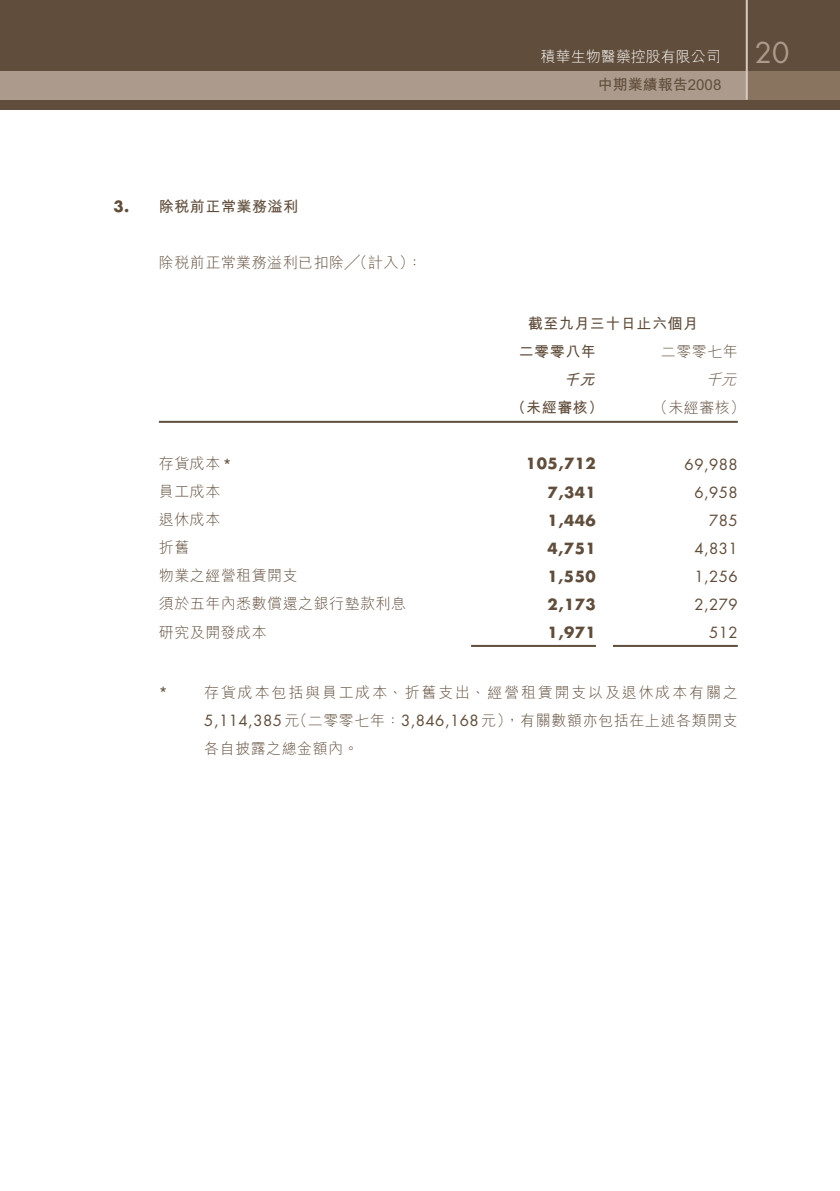
<style>
.page{position:relative;width:840px;height:1191px;background:#fff}
.page>*{position:absolute;margin:0;border:0;box-sizing:border-box;transform-origin:0 0}
.t1{font:15px/28px "M Hei HK Light E Ten B5 H";letter-spacing:.03em;color:#604d3b;text-align:justify}
.t2{font:700 15px "Futura";letter-spacing:.035em;color:#604d3b}
.t3{font:15px/28px "M Hei HK Bold E Ten B5 H";letter-spacing:.035em;color:#604d3b}
.t4{font:15px "Futura";letter-spacing:.03em;color:#604d3b}
.t5{font:15px "M Hei HK Light E Ten B5 H";color:#fff}
.t6{font:15px "M Hei HK Bold E Ten B5 H";color:#604d3b}
.t7{font:italic 15px "M Hei HK Bold E Ten B5 H";color:#604d3b}
.t8{font:italic 15px "M Hei HK Light E Ten B5 H";color:#604d3b}
.s1{font-family:"Futura";font-weight:700}
.s2{font-family:"Futura";font-size:28px;color:#ac9b8c}
.s3{font-family:"Futura"}
</style>
<div class="page">
<div style="left:0;top:0;width:839px;height:109px;background:#604d3b"></div>
<div style="left:0;top:72px;width:839px;height:28px;background:#ac9b8c"></div>
<div style="left:746px;top:72px;width:93px;height:28px;background:#88745f"></div>
<hr style="left:745px;top:0;width:2px;height:100px;background:#d5cbc3">
<hr style="left:159px;top:421px;width:578px;height:2px;background:#604d3b">
<hr style="left:471px;top:645px;width:124px;height:2px;background:#604d3b">
<hr style="left:612px;top:645px;width:125px;height:2px;background:#604d3b">
<p class="t3" style="left:113px;top:194px;width:186px"><span class="s1">3.</span> 除稅前正常業務溢利</p>
<p class="t1" style="left:159px;top:250px;width:264px">除稅前正常業務溢利已扣除╱（計入）：</p>
<p class="t5" style="left:540px;top:51px;width:250px">積華生物醫藥控股有限公司 <span class="s2">20</span></p>
<p class="t6" style="left:597px;top:79px;width:125px">中期業績報告2008</p>
<p class="t3" style="left:518px;top:312px;width:181px;text-indent:9px">截至九月三十日止六個月二零零八年</p>
<p class="t1" style="left:660px;top:340px;width:78px">二零零七年</p>
<p class="t7" style="left:563px;top:374px;width:36px">千元</p>
<p class="t8" style="left:705px;top:374px;width:36px">千元</p>
<p class="t3" style="left:510px;top:396px;width:94px">（未經審核）</p>
<p class="t1" style="left:652px;top:396px;width:94px">（未經審核）</p>
<p class="t1" style="left:159px;top:452px;width:74px">存貨成本<span class="s3">*</span></p>
<p class="t2" style="left:525px;top:457px;width:72px">105,712</p>
<p class="t4" style="left:684px;top:457px;width:55px">69,988</p>
<p class="t1" style="left:159px;top:480px;width:63px">員工成本</p>
<p class="t2" style="left:547px;top:485px;width:50px">7,341</p>
<p class="t4" style="left:694px;top:485px;width:45px">6,958</p>
<p class="t1" style="left:159px;top:508px;width:63px">退休成本</p>
<p class="t2" style="left:547px;top:513px;width:50px">1,446</p>
<p class="t4" style="left:708px;top:513px;width:30px">785</p>
<p class="t1" style="left:159px;top:536px;width:32px">折舊</p>
<p class="t2" style="left:547px;top:541px;width:50px">4,751</p>
<p class="t4" style="left:694px;top:541px;width:45px">4,831</p>
<p class="t1" style="left:159px;top:564px;width:140px">物業之經營租賃開支</p>
<p class="t2" style="left:547px;top:569px;width:50px">1,550</p>
<p class="t4" style="left:694px;top:569px;width:45px">1,256</p>
<p class="t1" style="left:159px;top:592px;width:248px">須於五年內悉數償還之銀行墊款利息</p>
<p class="t2" style="left:547px;top:597px;width:50px">2,173</p>
<p class="t4" style="left:694px;top:597px;width:45px">2,279</p>
<p class="t1" style="left:159px;top:620px;width:109px">研究及開發成本</p>
<p class="t2" style="left:547px;top:625px;width:50px">1,971</p>
<p class="t4" style="left:708px;top:625px;width:30px">512</p>
<p class="t4" style="left:159px;top:685px;width:10px">*</p>
<p class="t1" style="left:204px;top:680px;width:534px">存貨成本包括與員工成本、折舊支出、經營租賃開支以及退休成本有關之<span class="s3">5,114,385</span>元（二零零七年：<span class="s3">3,846,168</span>元），有關數額亦包括在上述各類開支各自披露之總金額內。</p>
</div>
